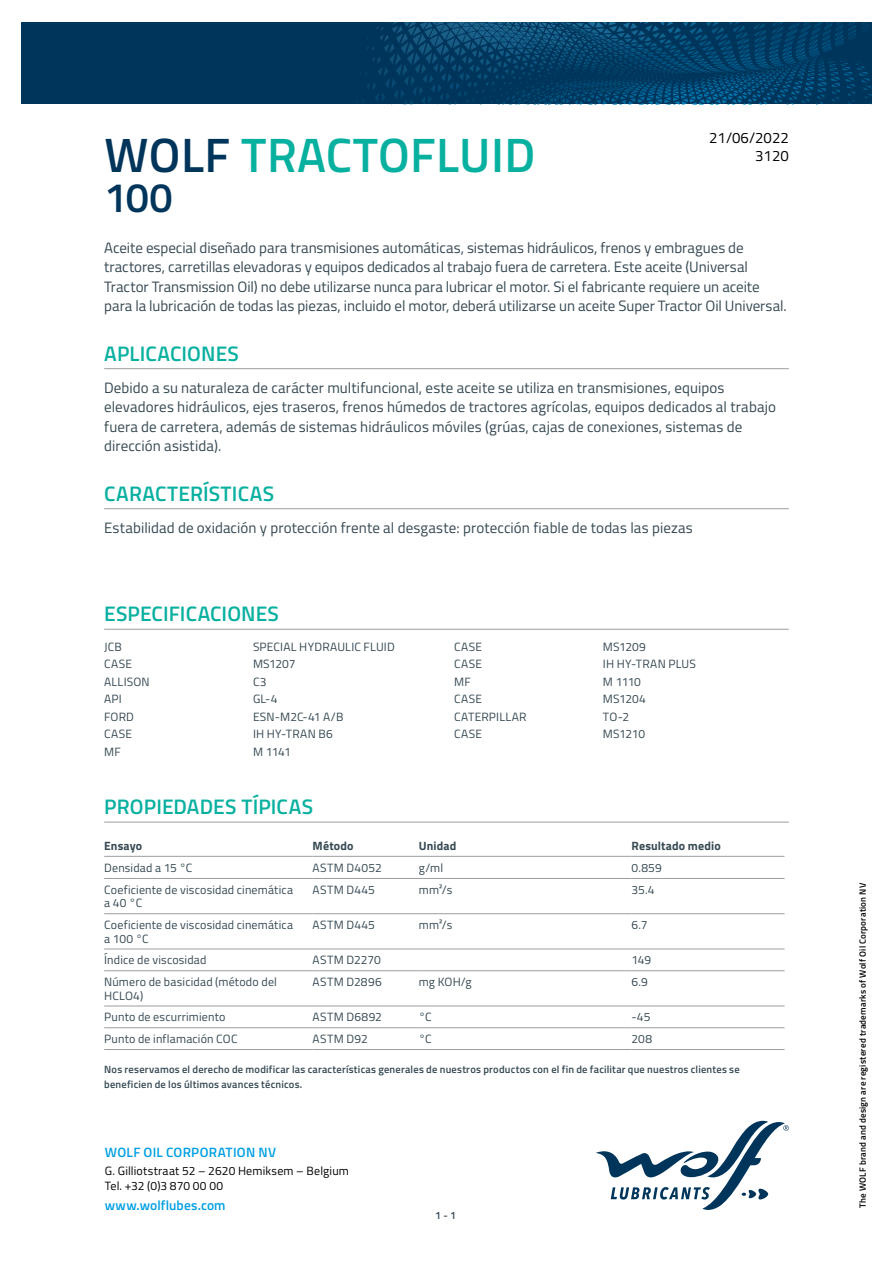
<style>
.page{position:relative;width:893px;height:1263px;background:#fff}
.page>*{position:absolute;margin:0;border:0;box-sizing:border-box;transform-origin:0 0}
.t1{font:600 48.3px "Titillium";letter-spacing:.01em;color:#08b0a0}
.t2{font:600 41.4px "Titillium";color:#00355b}
.t3{font:600 21px "Titillium";letter-spacing:.005em;color:#08b0a0}
.t4{font:15px/19.5px "Titillium";letter-spacing:.005em;color:#364953}
.t5{font:15px/18px "Titillium";color:#000;text-align:right}
.t6{font:600 13.5px "Titillium";letter-spacing:.015em;color:#009fe3}
.t7{font:12px/13.5px "Titillium";letter-spacing:.015em;color:#364953}
.t8{font:12px/14.4px "Titillium";letter-spacing:.015em;color:#000}
.t9{font:700 12px "Titillium";letter-spacing:.015em;color:#364953}
.t10{font:600 10.5px/15px "Titillium";letter-spacing:.02em;color:#364953}
.t11{font:600 9px "Titillium";letter-spacing:.025em;color:#000}
.s1{color:#00355b}
</style>
<div class="page">
<svg style="left:596px;top:1121px;width:193px;height:89px"></svg>
<svg style="left:21px;top:22px;width:851px;height:82px;background:#013b62"></svg>
<hr style="left:104px;top:368px;width:685px;height:1px;background:#9d9d9c">
<hr style="left:104px;top:508px;width:685px;height:1px;background:#9d9d9c">
<hr style="left:104px;top:629px;width:685px;height:1px;background:#9d9d9c">
<hr style="left:104px;top:822px;width:685px;height:1px;background:#9d9d9c">
<hr style="left:104px;top:856px;width:209px;height:1px;background:#9d9d9c">
<hr style="left:313px;top:856px;width:106px;height:1px;background:#9d9d9c">
<hr style="left:419px;top:856px;width:212px;height:1px;background:#9d9d9c">
<hr style="left:631px;top:856px;width:153px;height:1px;background:#9d9d9c">
<hr style="left:104px;top:878px;width:209px;height:1px;background:#9d9d9c">
<hr style="left:313px;top:878px;width:106px;height:1px;background:#9d9d9c">
<hr style="left:419px;top:878px;width:212px;height:1px;background:#9d9d9c">
<hr style="left:631px;top:878px;width:153px;height:1px;background:#9d9d9c">
<hr style="left:104px;top:913px;width:209px;height:1px;background:#9d9d9c">
<hr style="left:313px;top:913px;width:106px;height:1px;background:#9d9d9c">
<hr style="left:419px;top:913px;width:212px;height:1px;background:#9d9d9c">
<hr style="left:631px;top:913px;width:153px;height:1px;background:#9d9d9c">
<hr style="left:104px;top:948px;width:209px;height:1px;background:#9d9d9c">
<hr style="left:313px;top:948px;width:106px;height:1px;background:#9d9d9c">
<hr style="left:419px;top:948px;width:212px;height:1px;background:#9d9d9c">
<hr style="left:631px;top:948px;width:153px;height:1px;background:#9d9d9c">
<hr style="left:104px;top:970px;width:209px;height:1px;background:#9d9d9c">
<hr style="left:313px;top:970px;width:106px;height:1px;background:#9d9d9c">
<hr style="left:419px;top:970px;width:212px;height:1px;background:#9d9d9c">
<hr style="left:631px;top:970px;width:153px;height:1px;background:#9d9d9c">
<hr style="left:104px;top:1006px;width:209px;height:1px;background:#9d9d9c">
<hr style="left:313px;top:1006px;width:106px;height:1px;background:#9d9d9c">
<hr style="left:419px;top:1006px;width:212px;height:1px;background:#9d9d9c">
<hr style="left:631px;top:1006px;width:153px;height:1px;background:#9d9d9c">
<hr style="left:104px;top:1027px;width:209px;height:1px;background:#9d9d9c">
<hr style="left:313px;top:1027px;width:106px;height:1px;background:#9d9d9c">
<hr style="left:419px;top:1027px;width:212px;height:1px;background:#9d9d9c">
<hr style="left:631px;top:1027px;width:153px;height:1px;background:#9d9d9c">
<hr style="left:104px;top:1049px;width:209px;height:1px;background:#9d9d9c">
<hr style="left:313px;top:1049px;width:106px;height:1px;background:#9d9d9c">
<hr style="left:419px;top:1049px;width:212px;height:1px;background:#9d9d9c">
<hr style="left:631px;top:1049px;width:153px;height:1px;background:#9d9d9c">
<p class="t5" style="left:709px;top:128px;width:81px">21/06/2022<br>3120</p>
<h1 class="t1" style="left:104px;top:118px;width:433px"><span class="s1">WOLF</span> TRACTOFLUID</h1>
<h2 class="t2" style="left:104px;top:166px;width:70px">100</h2>
<p class="t4" style="left:104px;top:237px;width:684px">Aceite especial diseñado para transmisiones automáticas, sistemas hidráulicos, frenos y embragues de tractores, carretillas elevadoras y equipos dedicados al trabajo fuera de carretera. Este aceite (Universal Tractor Transmission Oil) no debe utilizarse nunca para lubricar el motor. Si el fabricante requiere un aceite para la lubricación de todas las piezas, incluido el motor, deberá utilizarse un aceite Super Tractor Oil Universal.</p>
<h3 class="t3" style="left:104px;top:337px;width:136px">APLICACIONES</h3>
<p class="t4" style="left:104px;top:377px;width:673px">Debido a su naturaleza de carácter multifuncional, este aceite se utiliza en transmisiones, equipos elevadores hidráulicos, ejes traseros, frenos húmedos de tractores agrícolas, equipos dedicados al trabajo fuera de carretera, además de sistemas hidráulicos móviles (grúas, cajas de conexiones, sistemas de dirección asistida).</p>
<h3 class="t3" style="left:104px;top:477px;width:171px">CARACTERÍSTICAS</h3>
<p class="t4" style="left:104px;top:517px;width:590px">Estabilidad de oxidación y protección frente al desgaste: protección fiable de todas las piezas</p>
<h3 class="t3" style="left:104px;top:598px;width:176px">ESPECIFICACIONES</h3>
<p class="t7" style="left:104px;top:639px;width:19px">JCB</p>
<p class="t7" style="left:253px;top:639px;width:143px">SPECIAL HYDRAULIC FLUID</p>
<p class="t7" style="left:104px;top:657px;width:29px">CASE</p>
<p class="t7" style="left:253px;top:657px;width:44px">MS1207</p>
<p class="t7" style="left:104px;top:674px;width:47px">ALLISON</p>
<p class="t7" style="left:253px;top:674px;width:15px">C3</p>
<p class="t7" style="left:104px;top:692px;width:19px">API</p>
<p class="t7" style="left:253px;top:692px;width:26px">GL-4</p>
<p class="t7" style="left:104px;top:709px;width:31px">FORD</p>
<p class="t7" style="left:253px;top:709px;width:92px">ESN-M2C-41 A/B</p>
<p class="t7" style="left:104px;top:727px;width:29px">CASE</p>
<p class="t7" style="left:253px;top:727px;width:81px">IH HY-TRAN B6</p>
<p class="t7" style="left:104px;top:744px;width:18px">MF</p>
<p class="t7" style="left:253px;top:744px;width:39px">M 1141</p>
<p class="t7" style="left:454px;top:639px;width:29px">CASE</p>
<p class="t7" style="left:603px;top:639px;width:45px">MS1209</p>
<p class="t7" style="left:454px;top:657px;width:29px">CASE</p>
<p class="t7" style="left:603px;top:657px;width:95px">IH HY-TRAN PLUS</p>
<p class="t7" style="left:454px;top:674px;width:18px">MF</p>
<p class="t7" style="left:603px;top:674px;width:39px">M 1110</p>
<p class="t7" style="left:454px;top:692px;width:29px">CASE</p>
<p class="t7" style="left:603px;top:692px;width:44px">MS1204</p>
<p class="t7" style="left:454px;top:709px;width:74px">CATERPILLAR</p>
<p class="t7" style="left:603px;top:709px;width:28px">TO-2</p>
<p class="t7" style="left:454px;top:727px;width:29px">CASE</p>
<p class="t7" style="left:603px;top:727px;width:44px">MS1210</p>
<h3 class="t3" style="left:104px;top:791px;width:210px">PROPIEDADES TÍPICAS</h3>
<p class="t9" style="left:104px;top:836px;width:40px">Ensayo</p>
<p class="t9" style="left:313px;top:836px;width:43px">Método</p>
<p class="t9" style="left:419px;top:836px;width:39px">Unidad</p>
<p class="t9" style="left:631px;top:836px;width:91px">Resultado medio</p>
<p class="t7" style="left:104px;top:860px;width:90px">Densidad a 15 °C</p>
<p class="t7" style="left:313px;top:860px;width:71px">ASTM D4052</p>
<p class="t7" style="left:419px;top:860px;width:26px">g/ml</p>
<p class="t7" style="left:631px;top:860px;width:32px">0.859</p>
<p class="t7" style="left:104px;top:882px;width:190px">Coeficiente de viscosidad cinemática a 40 °C</p>
<p class="t7" style="left:313px;top:882px;width:64px">ASTM D445</p>
<p class="t7" style="left:419px;top:882px;width:35px">mm²/s</p>
<p class="t7" style="left:631px;top:882px;width:25px">35.4</p>
<p class="t7" style="left:104px;top:917px;width:190px">Coeficiente de viscosidad cinemática a 100 °C</p>
<p class="t7" style="left:313px;top:917px;width:64px">ASTM D445</p>
<p class="t7" style="left:419px;top:917px;width:35px">mm²/s</p>
<p class="t7" style="left:631px;top:917px;width:17px">6.7</p>
<p class="t7" style="left:104px;top:953px;width:104px">Índice de viscosidad</p>
<p class="t7" style="left:313px;top:953px;width:70px">ASTM D2270</p>
<p class="t7" style="left:631px;top:953px;width:21px">149</p>
<p class="t7" style="left:104px;top:974px;width:174px">Número de basicidad (método del<br>HCLO4)</p>
<p class="t7" style="left:313px;top:974px;width:71px">ASTM D2896</p>
<p class="t7" style="left:419px;top:974px;width:54px">mg KOH/g</p>
<p class="t7" style="left:631px;top:974px;width:18px">6.9</p>
<p class="t7" style="left:104px;top:1010px;width:123px">Punto de escurrimiento</p>
<p class="t7" style="left:313px;top:1010px;width:71px">ASTM D6892</p>
<p class="t7" style="left:419px;top:1010px;width:14px">°C</p>
<p class="t7" style="left:631px;top:1010px;width:21px">-45</p>
<p class="t7" style="left:104px;top:1031px;width:135px">Punto de inflamación COC</p>
<p class="t7" style="left:313px;top:1031px;width:57px">ASTM D92</p>
<p class="t7" style="left:419px;top:1031px;width:14px">°C</p>
<p class="t7" style="left:631px;top:1031px;width:22px">208</p>
<p class="t10" style="left:104px;top:1062px;width:637px">Nos reservamos el derecho de modificar las características generales de nuestros productos con el fin de facilitar que nuestros clientes se beneficien de los últimos avances técnicos.</p>
<p class="t6" style="left:105px;top:1142px;width:173px">WOLF OIL CORPORATION NV</p>
<p class="t8" style="left:105px;top:1163px;width:246px">G. Gilliotstraat 52 – 2620 Hemiksem – Belgium<br>Tel. +32 (0)3 870 00 00</p>
<p class="t6" style="left:105px;top:1195px;width:122px">www.wolflubes.com</p>
<p class="t10" style="left:435px;top:1207px;width:22px">1 - 1</p>
<p class="t11" style="left:856px;top:1208px;width:326px;rotate:-90deg">The WOLF brand and design are registered trademarks of Wolf Oil Corporation NV</p>
</div>
